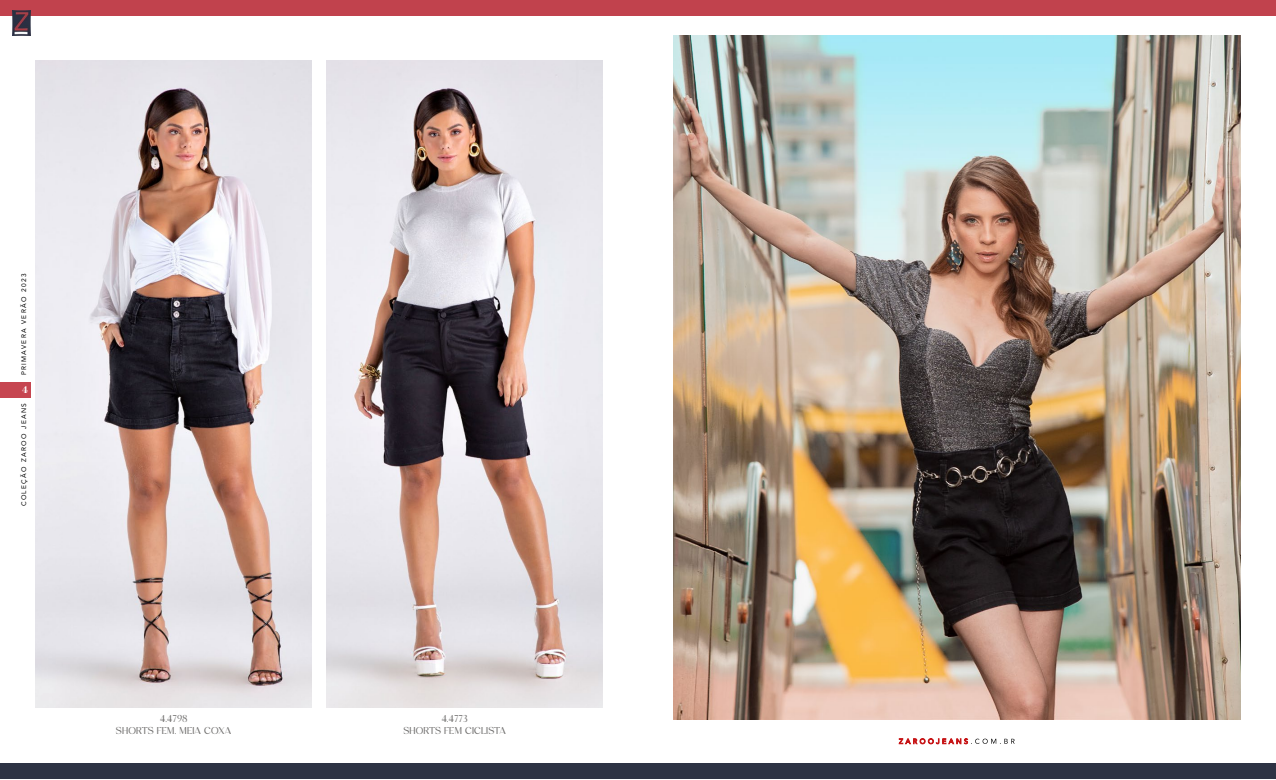
<style>
.page{position:relative;width:1276px;height:780px;background:#fff}
.page>*{position:absolute;margin:0;border:0;box-sizing:border-box;transform-origin:0 0}
.t1{font:10px/12px "Nelphim";letter-spacing:.025em;color:#71706f;text-align:center}
.t2{font:700 10px "Bodoni BT";color:#fff}
.t3{font:6.62px "Avenir";letter-spacing:.2em;color:#000}
</style>
<div class="page">
<div style="left:0;top:0;width:1276px;height:16px;background:#c1424d"></div>
<div style="left:0;top:762px;width:1276px;height:16px;background:#2e3344"></div>
<img style="left:35px;top:60px;width:277px;height:647px">
<img style="left:326px;top:60px;width:276px;height:647px">
<img style="left:673px;top:35px;width:567px;height:684px">
<svg style="left:899px;top:738px;width:115px;height:6px"></svg>
<div style="left:0;top:382px;width:30px;height:16px;background:#c64550"></div>
<img style="left:12px;top:11px;width:18px;height:24px">
<p class="t3" style="left:20px;top:375px;width:103px;rotate:-90deg">PRIMAVERA VERÃO 2023</p>
<p class="t2" style="left:22px;top:384px;width:8px">4</p>
<p class="t3" style="left:20px;top:506px;width:105px;rotate:-90deg">COLEÇÃO ZAROO JEANS</p>
<p class="t1" style="left:116px;top:712px;width:117px">4.4798<br>SHORTS FEM. MEIA COXA</p>
<p class="t1" style="left:403px;top:712px;width:104px">4.4773<br>SHORTS FEM CICLISTA</p>
</div>
